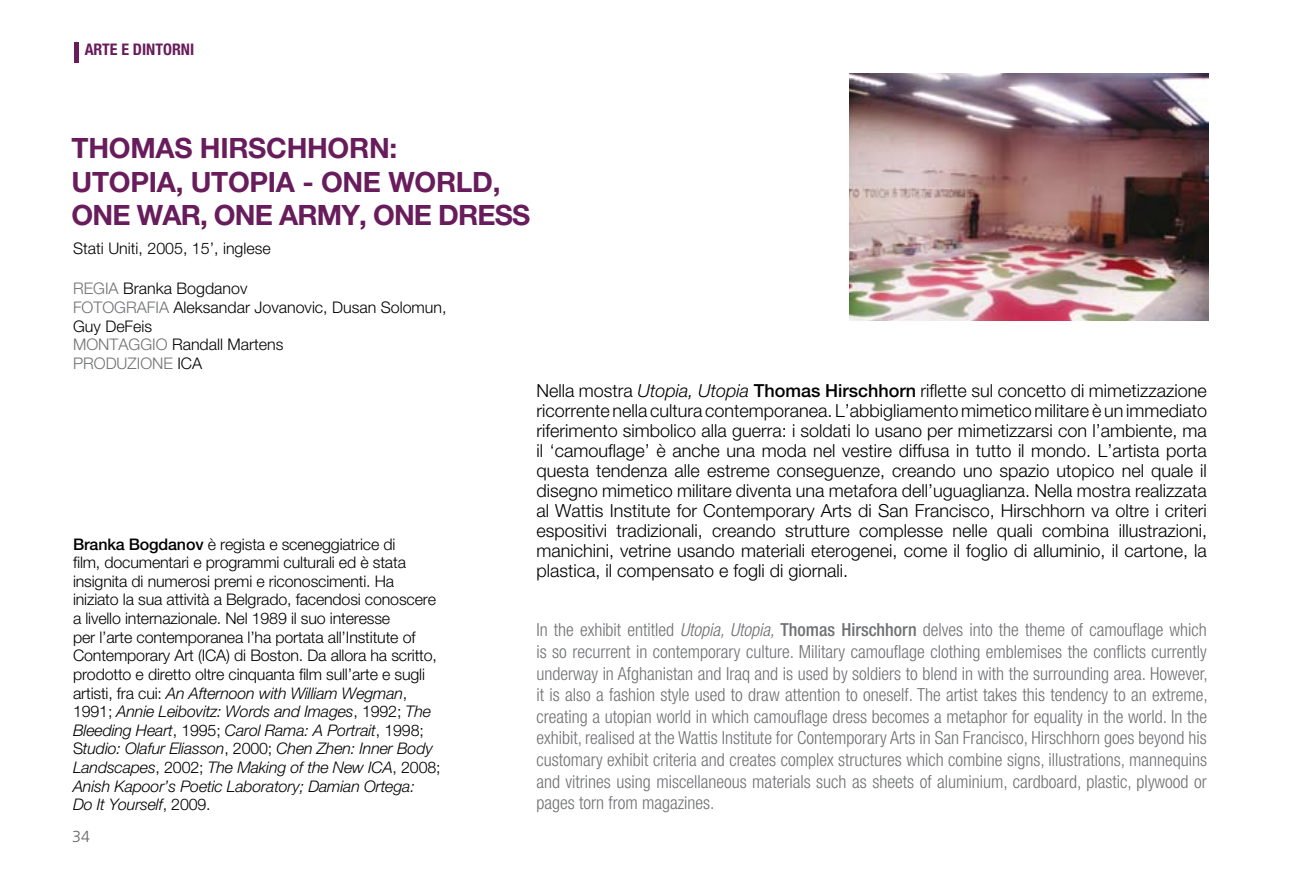
<style>
.page{position:relative;width:1293px;height:885px;background:#fff}
.page>*{position:absolute;margin:0;border:0;box-sizing:border-box;transform-origin:0 0}
.t1{font:700 28px/33.6px "Helvetica Neue";letter-spacing:-.01em;color:#681c5b}
.t2{font:300 condensed 18px/21.6px "Helvetica Neue";color:#707173;text-align:justify}
.t3{font:300 18px/20px "Helvetica Neue";color:#000;text-align:justify}
.t4{font:300 16px/18.6px "Helvetica Neue";letter-spacing:-.01em;color:#000}
.t5{font:700 condensed 16px "Helvetica Neue";color:#681c5b}
.t6{font:300 16px "Frutiger";color:#646567}
.s1{color:#707173}
.s2{font-weight:500}
.s3{font-style:italic}
</style>
<div class="page">
<hr style="left:74px;top:42px;width:4px;height:20px;background:#681c5b">
<img style="left:849px;top:73px;width:359px;height:247px">
<p class="t5" style="left:85px;top:40px;width:111px">ARTE E DINTORNI</p>
<h1 class="t1" style="left:72px;top:131px;width:460px">THOMAS HIRSCHHORN:<br>UTOPIA, UTOPIA - ONE WORLD,<br>ONE WAR, ONE ARMY, ONE DRESS</h1>
<p class="t4" style="left:73px;top:239px;width:199px">Stati Uniti, 2005, 15’, inglese</p>
<p class="t4" style="left:73px;top:279px;width:375px"><span class="s1">REGIA</span> Branka Bogdanov<br><span class="s1">FOTOGRAFIA</span> Aleksandar Jovanovic, Dusan Solomun,<br>Guy DeFeis<br><span class="s1">MONTAGGIO</span> Randall Martens<br><span class="s1">PRODUZIONE</span> ICA</p>
<p class="t4" style="left:73px;top:534px;width:369px"><span class="s2">Branka Bogdanov</span> è regista e sceneggiatrice di<br>film, documentari e programmi culturali ed è stata insignita di numerosi premi e riconoscimenti. Ha iniziato la sua attività a Belgrado, facendosi conoscere a livello internazionale. Nel 1989 il suo interesse<br>per l’arte contemporanea l’ha portata all’Institute of Contemporary Art (ICA) di Boston. Da allora ha scritto, prodotto e diretto oltre cinquanta film sull’arte e sugli artisti, fra cui: <span class="s3">An Afternoon with William Wegman</span>, 1991; <span class="s3">Annie Leibovitz: Words and Images</span>, 1992; <span class="s3">The Bleeding Heart</span>, 1995; <span class="s3">Carol Rama: A Portrait</span>, 1998; S<span class="s3">tudio: Olafur Eliasson</span>, 2000; <span class="s3">Chen Zhen: Inner Body Landscapes</span>, 2002; <span class="s3">The Making of the New ICA</span>, 2008; <span class="s3">Anish Kapoor’s Poetic Laboratory; Damian Ortega:<br>Do It Yourself</span>, 2009.</p>
<p class="t6" style="left:72px;top:827px;width:19px">34</p>
<p class="t3" style="left:536px;top:380px;width:672px">Nella mostra <span class="s3">Utopia, Utopia</span> <span class="s2">Thomas Hirschhorn</span> riflette sul concetto di mimetizzazione ricorrente nella cultura contemporanea. L’abbigliamento mimetico militare è un immediato riferimento simbolico alla guerra: i soldati lo usano per mimetizzarsi con l’ambiente, ma il ‘camouflage’ è anche una moda nel vestire diffusa in tutto il mondo. L’artista porta questa tendenza alle estreme conseguenze, creando uno spazio utopico nel quale il disegno mimetico militare diventa una metafora dell’uguaglianza. Nella mostra realizzata al Wattis Institute for Contemporary Arts di San Francisco, Hirschhorn va oltre i criteri espositivi tradizionali, creando strutture complesse nelle quali combina illustrazioni, manichini, vetrine usando materiali eterogenei, come il foglio di alluminio, il cartone, la plastica, il compensato e fogli di giornali.</p>
<p class="t2" style="left:536px;top:619px;width:673px">In the exhibit entitled <span class="s3">Utopia, Utopia,</span> <span class="s2">Thomas Hirschhorn</span> delves into the theme of camouflage which is so recurrent in contemporary culture. Military camouflage clothing emblemises the conflicts currently underway in Afghanistan and Iraq and is used by soldiers to blend in with the surrounding area. However, it is also a fashion style used to draw attention to oneself. The artist takes this tendency to an extreme, creating a utopian world in which camouflage dress becomes a metaphor for equality in the world. In the exhibit, realised at the Wattis Institute for Contemporary Arts in San Francisco, Hirschhorn goes beyond his customary exhibit criteria and creates complex structures which combine signs, illustrations, mannequins and vitrines using miscellaneous materials such as sheets of aluminium, cardboard, plastic, plywood or pages torn from magazines.</p>
</div>
